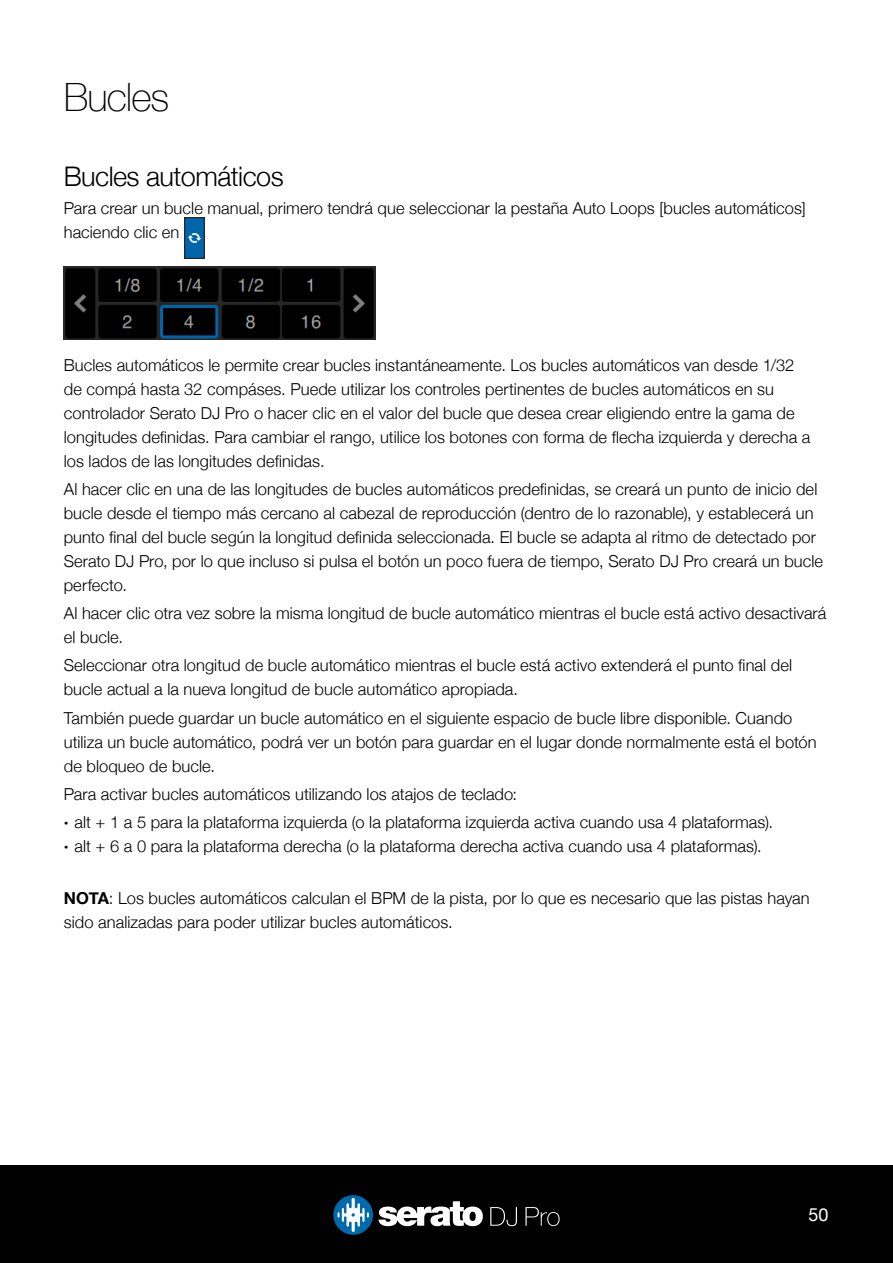
<style>
.page{position:relative;width:893px;height:1263px;background:#fff}
.page>*{position:absolute;margin:0;border:0;box-sizing:border-box;transform-origin:0 0}
.t1{font:100 39px "Helvetica Neue";letter-spacing:-.025em;color:#000}
.t2{font:300 27px "Helvetica Neue";letter-spacing:-.02em;color:#000}
.t3{font:18px "Helvetica Neue";color:#fff}
.t4{font:300 16.5px/24px "Helvetica Neue";letter-spacing:.005em;color:#000}
.s1{font-weight:400;font-size:13.5px}
.s2{font-weight:700}
</style>
<div class="page">
<div style="left:0;top:1165px;width:893px;height:98px;background:#000"></div>
<svg style="left:379px;top:1201px;width:104px;height:25px"></svg>
<svg style="left:333px;top:1195px;width:40px;height:40px"></svg>
<svg style="left:525px;top:1207px;width:35px;height:19px"></svg>
<svg style="left:490px;top:1207px;width:27px;height:19px"></svg>
<img style="left:184px;top:218px;width:20px;height:40px">
<img style="left:64px;top:266px;width:312px;height:73px">
<h1 class="t1" style="left:64px;top:67px;width:107px">Bucles</h1>
<h2 class="t2" style="left:64px;top:154px;width:221px">Bucles automáticos</h2>
<p class="t4" style="left:64px;top:195px;width:743px">Para crear un bucle manual, primero tendrá que seleccionar la pestaña Auto Loops [bucles automáticos] haciendo clic en</p>
<p class="t4" style="left:64px;top:351px;width:748px">Bucles automáticos le permite crear bucles instantáneamente. Los bucles automáticos van desde 1/32 de compá hasta 32 compáses. Puede utilizar los controles pertinentes de bucles automáticos en su controlador Serato DJ Pro o hacer clic en el valor del bucle que desea crear eligiendo entre la gama de longitudes definidas. Para cambiar el rango, utilice los botones con forma de flecha izquierda y derecha a los lados de las longitudes definidas.</p>
<p class="t4" style="left:64px;top:476px;width:761px">Al hacer clic en una de las longitudes de bucles automáticos predefinidas, se creará un punto de inicio del bucle desde el tiempo más cercano al cabezal de reproducción (dentro de lo razonable), y establecerá un punto final del bucle según la longitud definida seleccionada. El bucle se adapta al ritmo de detectado por Serato DJ Pro, por lo que incluso si pulsa el botón un poco fuera de tiempo, Serato DJ Pro creará un bucle perfecto.</p>
<p class="t4" style="left:64px;top:600px;width:764px">Al hacer clic otra vez sobre la misma longitud de bucle automático mientras el bucle está activo desactivará el bucle.</p>
<p class="t4" style="left:64px;top:652px;width:730px">Seleccionar otra longitud de bucle automático mientras el bucle está activo extenderá el punto final del bucle actual a la nueva longitud de bucle automático apropiada.</p>
<p class="t4" style="left:64px;top:705px;width:754px">También puede guardar un bucle automático en el siguiente espacio de bucle libre disponible. Cuando utiliza un bucle automático, podrá ver un botón para guardar en el lugar donde normalmente está el botón de bloqueo de bucle.</p>
<p class="t4" style="left:64px;top:781px;width:455px">Para activar bucles automáticos utilizando los atajos de teclado:</p>
<p class="t4" style="left:64px;top:809px;width:711px"><span class="s1">•</span> alt + 1 a 5 para la plataforma izquierda (o la plataforma izquierda activa cuando usa 4 plataformas).</p>
<p class="t4" style="left:64px;top:833px;width:699px"><span class="s1">•</span> alt + 6 a 0 para la plataforma derecha (o la plataforma derecha activa cuando usa 4 plataformas).</p>
<p class="t4" style="left:64px;top:885px;width:747px"><span class="s2">NOTA</span>: Los bucles automáticos calculan el BPM de la pista, por lo que es necesario que las pistas hayan sido analizadas para poder utilizar bucles automáticos.</p>
<p class="t3" style="left:808px;top:1202px;width:22px">50</p>
</div>
